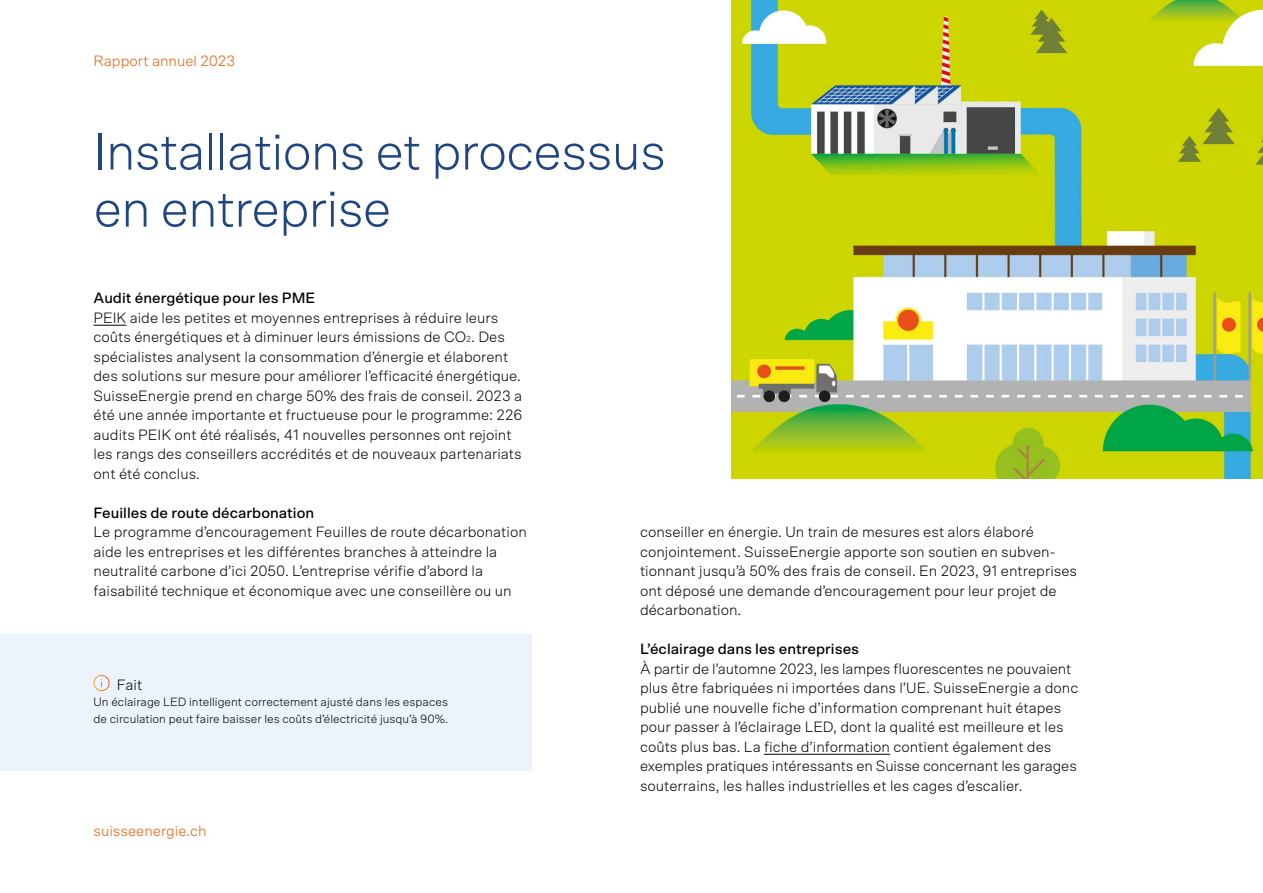
<style>
.page{position:relative;width:1263px;height:893px;background:#fff}
.page>*{position:absolute;margin:0;border:0;box-sizing:border-box;transform-origin:0 0}
.t1{font:300 52.5px/57px "Scto Grotesk A";letter-spacing:-.02em;color:#204682}
.t2{font:300 15px/19.5px "Scto Grotesk A";color:#000}
.t3{font:500 15px "Scto Grotesk A";color:#000}
.t4{font:300 15px "Scto Grotesk A";color:#ea5b0b}
.t5{font:300 12px/16.5px "Scto Grotesk A";color:#000}
.s1{font-size:8.7px}
</style>
<div class="page">
<hr style="left:94px;top:325px;width:32px;height:1px;background:#000">
<hr style="left:764px;top:754px;width:126px;height:1px;background:#000">
<img style="left:731px;top:0;width:532px;height:479px">
<div style="left:0;top:635px;width:532px;height:136px;background:#ecf3fb"></div>
<svg style="left:93px;top:675px;width:17px;height:16px"></svg>
<p class="t4" style="left:94px;top:52px;width:143px">Rapport annuel 2023</p>
<h1 class="t1" style="left:94px;top:122px;width:574px">Installations et processus en entreprise</h1>
<p class="t3" style="left:94px;top:289px;width:223px">Audit énergétique pour les PME</p>
<p class="t2" style="left:94px;top:307px;width:430px">PEIK aide les petites et moyennes entreprises à réduire leurs coûts énergétiques et à diminuer leurs émissions de CO<span class="s1">2</span>. Des spécialistes analysent la consommation d’énergie et élaborent des solutions sur mesure pour améliorer l’efficacité énergétique.<br>SuisseEnergie prend en charge 50% des frais de conseil. 2023 a été une année importante et fructueuse pour le programme: 226 audits PEIK ont été réalisés, 41 nouvelles personnes ont rejoint les rangs des conseillers accrédités et de nouveaux partenariats ont été conclus.</p>
<p class="t3" style="left:94px;top:503px;width:222px">Feuilles de route décarbonation</p>
<p class="t2" style="left:94px;top:522px;width:435px">Le programme d’encouragement Feuilles de route décarbonation aide les entreprises et les différentes branches à atteindre la neutralité carbone d’ici 2050. L’entreprise vérifie d’abord la faisabilité technique et économique avec une conseillère ou un</p>
<p class="t2" style="left:117px;top:674px;width:27px">Fait</p>
<p class="t5" style="left:94px;top:693px;width:356px">Un éclairage LED intelligent correctement ajusté dans les espaces de circulation peut faire baisser les coûts d’électricité jusqu’à 90%.</p>
<p class="t4" style="left:94px;top:822px;width:115px">suisseenergie.ch</p>
<p class="t2" style="left:640px;top:522px;width:439px">conseiller en énergie. Un train de mesures est alors élaboré conjointement. SuisseEnergie apporte son soutien en subven&shy;tionnant jusqu’à 50% des frais de conseil. En 2023, 91 entreprises ont déposé une demande d’encouragement pour leur projet de décarbonation.</p>
<p class="t3" style="left:640px;top:640px;width:221px">L’éclairage dans les entreprises</p>
<p class="t2" style="left:640px;top:658px;width:440px">À partir de l’automne 2023, les lampes fluorescentes ne pouvaient plus être fabriquées ni importées dans l’UE. SuisseEnergie a donc publié une nouvelle fiche d’information comprenant huit étapes pour passer à l’éclairage LED, dont la qualité est meilleure et les coûts plus bas. La fiche d’information contient également des exemples pratiques intéressants en Suisse concernant les garages souterrains, les halles industrielles et les cages d’escalier.</p>
</div>
